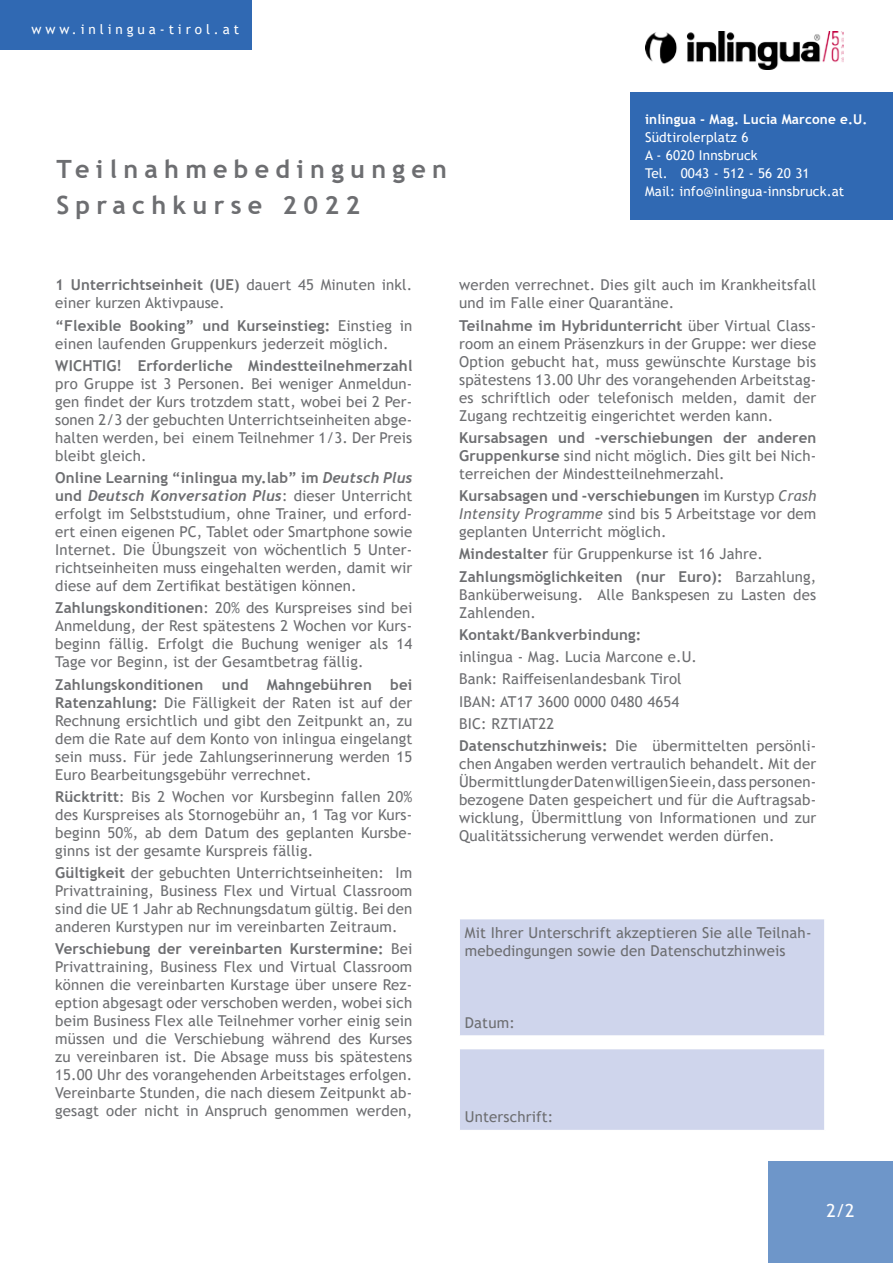
<style>
.page{position:relative;width:893px;height:1263px;background:#fff}
.page>*{position:absolute;margin:0;border:0;box-sizing:border-box;transform-origin:0 0}
.t1{font:700 25.2px/36px "Trebuchet MS";letter-spacing:.25em;color:#6d6e71}
.t2{font:18px "Trebuchet MS";color:#fff}
.t3{font:15px/18px "Trebuchet MS";letter-spacing:.01em;color:#6d6e71;text-align:justify}
.t4{font:700 15px/22.2px "Trebuchet MS";letter-spacing:.01em;color:#6d6e71}
.t5{font:italic 700 15px "Trebuchet";letter-spacing:.01em;color:#6d6e71}
.t6{font:13.5px/18px "Trebuchet MS";letter-spacing:.01em;color:#fff}
.t7{font:700 13.5px "Trebuchet MS";letter-spacing:.01em;color:#fff}
.t8{font:13.5px "Trebuchet MS";letter-spacing:.29em;color:#fff}
.s1{font-weight:700}
.s2{font-family:"Trebuchet";font-style:italic}
.s3{font-family:"Trebuchet MS";font-style:normal}
.s4{font-family:"Trebuchet MS";font-weight:400;font-style:normal}
.s5{font-style:italic}
.s6{font-weight:400}
</style>
<div class="page">
<div style="left:459px;top:918px;width:366px;height:118px;background:#cfd5ec"></div>
<hr style="left:459px;top:918px;width:366px;height:1px;background:#fff">
<hr style="left:459px;top:919px;width:1px;height:117px;background:#fff">
<hr style="left:824px;top:919px;width:1px;height:117px;background:#fff">
<div style="left:0;top:0;width:252px;height:49px;background:#3069b3"></div>
<div style="left:631px;top:92px;width:262px;height:127px;background:#3069b3"></div>
<div style="left:768px;top:1161px;width:125px;height:102px;background:#6e96c9"></div>
<img style="left:645px;top:31px;width:199px;height:38px">
<div style="left:459px;top:1048px;width:366px;height:83px;background:#cfd5ec"></div>
<hr style="left:459px;top:1048px;width:366px;height:1px;background:#fff">
<hr style="left:459px;top:1049px;width:1px;height:81px;background:#fff">
<hr style="left:824px;top:1049px;width:1px;height:81px;background:#fff">
<hr style="left:459px;top:1130px;width:366px;height:1px;background:#fff">
<p class="t8" style="left:32px;top:20px;width:209px">www.inlingua-tirol.at</p>
<h1 class="t1" style="left:56px;top:151px;width:392px">Teilnahmebedingungen<br>Sprachkurse 2022</h1>
<p class="t7" style="left:645px;top:111px;width:224px">inlingua - Mag. Lucia Marcone e.U.</p>
<p class="t6" style="left:645px;top:128px;width:201px">Südtirolerplatz 6<br>A - 6020 Innsbruck<br>Tel. 0043 - 512 - 56 20 31<br>Mail: info@inlingua-innsbruck.at</p>
<p class="t3" style="left:55px;top:276px;width:359px"><span class="s1">1 Unterrichtseinheit (UE)</span> dauert 45 Minuten inkl. einer kurzen Aktivpause.</p>
<p class="t3" style="left:55px;top:316px;width:359px"><span class="s1">“Flexible Booking” und Kurseinstieg:</span> Einstieg in einen laufenden Gruppenkurs jederzeit möglich.</p>
<p class="t4" style="left:55px;top:354px;width:359px">WICHTIG! Erforderliche Mindestteilnehmerzahl</p>
<p class="t3" style="left:55px;top:374px;width:359px">pro Gruppe ist 3 Personen. Bei weniger Anmeldun&shy;gen findet der Kurs trotzdem statt, wobei bei 2 Per&shy;sonen 2/3 der gebuchten Unterrichtseinheiten abge&shy;halten werden, bei einem Teilnehmer 1/3. Der Preis bleibt gleich.</p>
<p class="t4" style="left:55px;top:467px;width:359px">Online Learning “inlingua my.lab” im <span class="s2">Deutsch Plus</span></p>
<p class="t5" style="left:55px;top:486px;width:359px"><span class="s3">und</span> Deutsch Konversation Plus<span class="s4">: dieser Unterricht</span></p>
<p class="t3" style="left:55px;top:505px;width:359px">erfolgt im Selbststudium, ohne Trainer, und erford&shy;ert einen eigenen PC, Tablet oder Smartphone sowie Internet. Die Übungszeit von wöchentlich 5 Unter&shy;richtseinheiten muss eingehalten werden, damit wir diese auf dem Zertifikat bestätigen können.</p>
<p class="t3" style="left:55px;top:599px;width:359px"><span class="s1">Zahlungskonditionen</span>: 20% des Kurspreises sind bei Anmeldung, der Rest spätestens 2 Wochen vor Kurs&shy;beginn fällig. Erfolgt die Buchung weniger als 14<br>Tage vor Beginn, ist der Gesamtbetrag fällig.</p>
<p class="t3" style="left:55px;top:675px;width:359px"><span class="s1">Zahlungskonditionen und Mahngebühren bei Ratenzahlung:</span> Die Fälligkeit der Raten ist auf der Rechnung ersichtlich und gibt den Zeitpunkt an, zu dem die Rate auf dem Konto von inlingua eingelangt sein muss. Für jede Zahlungserinnerung werden 15<br>Euro Bearbeitungsgebühr verrechnet.</p>
<p class="t3" style="left:55px;top:787px;width:359px"><span class="s1">Rücktritt</span>: Bis 2 Wochen vor Kursbeginn fallen 20% des Kurspreises als Stornogebühr an, 1 Tag vor Kurs&shy;beginn 50%, ab dem Datum des geplanten Kursbe&shy;ginns ist der gesamte Kurspreis fällig.</p>
<p class="t3" style="left:55px;top:864px;width:359px"><span class="s1">Gültigkeit</span> der gebuchten Unterrichtseinheiten: Im Privattraining, Business Flex und Virtual Classroom sind die UE 1 Jahr ab Rechnungsdatum gültig. Bei den anderen Kurstypen nur im vereinbarten Zeitraum.</p>
<p class="t3" style="left:55px;top:940px;width:359px"><span class="s1">Verschiebung der vereinbarten Kurstermine:</span> Bei Privattraining, Business Flex und Virtual Classroom können die vereinbarten Kurstage über unsere Rez&shy;eption abgesagt oder verschoben werden, wobei sich beim Business Flex alle Teilnehmer vorher einig sein müssen und die Verschiebung während des Kurses zu vereinbaren ist. Die Absage muss bis spätestens 15.00 Uhr des vorangehenden Arbeitstages erfolgen.<br>Vereinbarte Stunden, die nach diesem Zeitpunkt ab&shy;gesagt oder nicht in Anspruch genommen werden,</p>
<p class="t3" style="left:459px;top:276px;width:359px">werden verrechnet. Dies gilt auch im Krankheitsfall und im Falle einer Quarantäne.</p>
<p class="t3" style="left:459px;top:316px;width:359px"><span class="s1">Teilnahme im Hybridunterricht</span> über Virtual Class&shy;room an einem Präsenzkurs in der Gruppe: wer diese Option gebucht hat, muss gewünschte Kurstage bis spätestens 13.00 Uhr des vorangehenden Arbeitstag&shy;es schriftlich oder telefonisch melden, damit der Zugang rechtzeitig eingerichtet werden kann.</p>
<p class="t3" style="left:459px;top:428px;width:359px"><span class="s1">Kursabsagen und -verschiebungen der anderen Gruppenkurse</span> sind nicht möglich. Dies gilt bei Nich&shy;terreichen der Mindestteilnehmerzahl.</p>
<p class="t3" style="left:459px;top:487px;width:359px"><span class="s1">Kursabsagen und -verschiebungen</span> im Kurstyp <span class="s5">Crash Intensity Programme</span> sind bis 5 Arbeitstage vor dem geplanten Unterricht möglich.</p>
<p class="t4" style="left:459px;top:543px;width:359px">Mindestalter <span class="s6">für Gruppenkurse ist 16 Jahre.<br></span>Zahlungsmöglichkeiten (nur Euro): <span class="s6">Barzahlung,</span></p>
<p class="t3" style="left:459px;top:585px;width:359px">Banküberweisung. Alle Bankspesen zu Lasten des<br>Zahlenden.</p>
<p class="t4" style="left:459px;top:623px;width:184px">Kontakt/Bankverbindung:</p>
<p class="t3" style="left:459px;top:645px;width:359px;line-height:22.2px;text-align:left">inlingua - Mag. Lucia Marcone e.U.<br>Bank: Raiffeisenlandesbank Tirol<br>IBAN: AT17 3600 0000 0480 4654<br>BIC: RZTIAT22<br><span class="s1">Datenschutzhinweis:</span> Die übermittelten persönli-</p>
<p class="t3" style="left:459px;top:754px;width:359px">chen Angaben werden vertraulich behandelt. Mit der Übermittlung der Daten willigen Sie ein, dass personen&shy;bezogene Daten gespeichert und für die Auftragsab&shy;wicklung, Übermittlung von Informationen und zur Qualitätssicherung verwendet werden dürfen.</p>
<p class="t3" style="left:465px;top:923px;width:348px">Mit Ihrer Unterschrift akzeptieren Sie alle Teilnah&shy;mebedingungen sowie den Datenschutzhinweis</p>
<p class="t3" style="left:465px;top:1013px;width:51px">Datum:</p>
<p class="t3" style="left:465px;top:1107px;width:90px">Unterschrift:</p>
<p class="t2" style="left:826px;top:1200px;width:30px">2/2</p>
</div>
